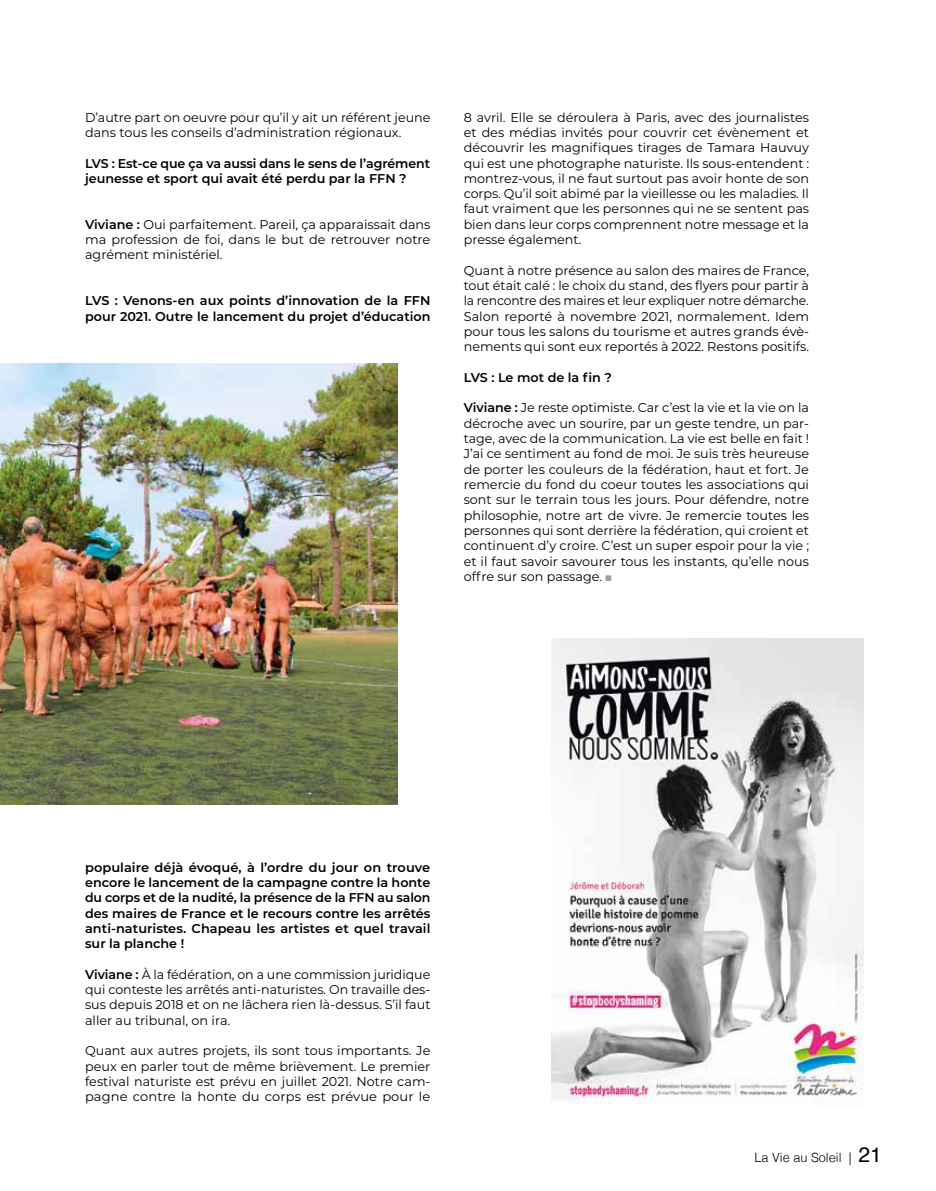
<style>
.page{position:relative;width:936px;height:1191px;background:#fff}
.page>*{position:absolute;margin:0;border:0;box-sizing:border-box;transform-origin:0 0}
.t1{font:12.75px/15.3px "Montserrat";color:#000;text-align:justify}
.t2{font:600 12.75px/15.3px "Montserrat";color:#000}
.t3{font:300 12.75px "Helvetica";color:#000}
.s1{font-weight:600}
.s2{color:#9d9d9c}
.s3{font-weight:400;font-size:21px}
</style>
<div class="page">
<img style="left:0;top:364px;width:397px;height:440px">
<img style="left:551px;top:638px;width:312px;height:466px">
<p class="t1" style="left:85px;top:109px;width:347px">D’autre part on oeuvre pour qu’il y ait un référent jeune dans tous les conseils d’administration régionaux.</p>
<p class="t2" style="left:85px;top:155px;width:346px">LVS : Est-ce que ça va aussi dans le sens de l’agrément jeunesse et sport qui avait été perdu par la FFN ?</p>
<p class="t1" style="left:85px;top:216px;width:347px"><span class="s1">Viviane :</span> Oui parfaitement. Pareil, ça apparaissait dans ma profession de foi, dans le but de retrouver notre agrément ministériel.</p>
<p class="t2" style="left:85px;top:292px;width:347px">LVS : Venons-en aux points d’innovation de la FFN pour 2021. Outre le lancement du projet d’éducation</p>
<p class="t1" style="left:463px;top:109px;width:347px">8 avril. Elle se déroulera à Paris, avec des journalistes et des médias invités pour couvrir cet évènement et découvrir les magnifiques tirages de Tamara Hauvuy qui est une photographe naturiste. Ils sous-entendent : montrez-vous, il ne faut surtout pas avoir honte de son corps. Qu’il soit abimé par la vieillesse ou les maladies. Il faut vraiment que les personnes qui ne se sentent pas bien dans leur corps comprennent notre message et la presse également.</p>
<p class="t1" style="left:463px;top:262px;width:347px">Quant à notre présence au salon des maires de France, tout était calé : le choix du stand, des flyers pour partir à la rencontre des maires et leur expliquer notre démarche.<br>Salon reporté à novembre 2021, normalement. Idem pour tous les salons du tourisme et autres grands évè&shy;nements qui sont eux reportés à 2022. Restons positifs.</p>
<p class="t2" style="left:463px;top:369px;width:150px">LVS : Le mot de la fin ?</p>
<p class="t1" style="left:463px;top:400px;width:347px"><span class="s1">Viviane :</span> Je reste optimiste. Car c’est la vie et la vie on la décroche avec un sourire, par un geste tendre, un par&shy;tage, avec de la communication. La vie est belle en fait !<br>J’ai ce sentiment au fond de moi. Je suis très heureuse de porter les couleurs de la fédération, haut et fort. Je remercie du fond du coeur toutes les associations qui sont sur le terrain tous les jours. Pour défendre, notre philosophie, notre art de vivre. Je remercie toutes les personnes qui sont derrière la fédération, qui croient et continuent d’y croire. C’est un super espoir pour la vie ; et il faut savoir savourer tous les instants, qu’elle nous offre sur son passage. <span class="s2">■</span></p>
<p class="t2" style="left:85px;top:859px;width:347px;text-align:justify">populaire déjà évoqué, à l’ordre du jour on trouve encore le lancement de la campagne contre la honte du corps et de la nudité, la présence de la FFN au salon des maires de France et le recours contre les arrêtés anti-naturistes. Chapeau les artistes et quel travail sur la planche !</p>
<p class="t1" style="left:85px;top:966px;width:347px"><span class="s1">Viviane :</span> À la fédération, on a une commission juridique qui conteste les arrêtés anti-naturistes. On travaille des&shy;sus depuis 2018 et on ne lâchera rien là-dessus. S’il faut aller au tribunal, on ira.</p>
<p class="t1" style="left:85px;top:1042px;width:347px">Quant aux autres projets, ils sont tous importants. Je peux en parler tout de même brièvement. Le premier festival naturiste est prévu en juillet 2021. Notre cam&shy;pagne contre la honte du corps est prévue pour le</p>
<p class="t3" style="left:754px;top:1147px;width:129px">La Vie au Soleil | <span class="s3">21</span></p>
</div>
